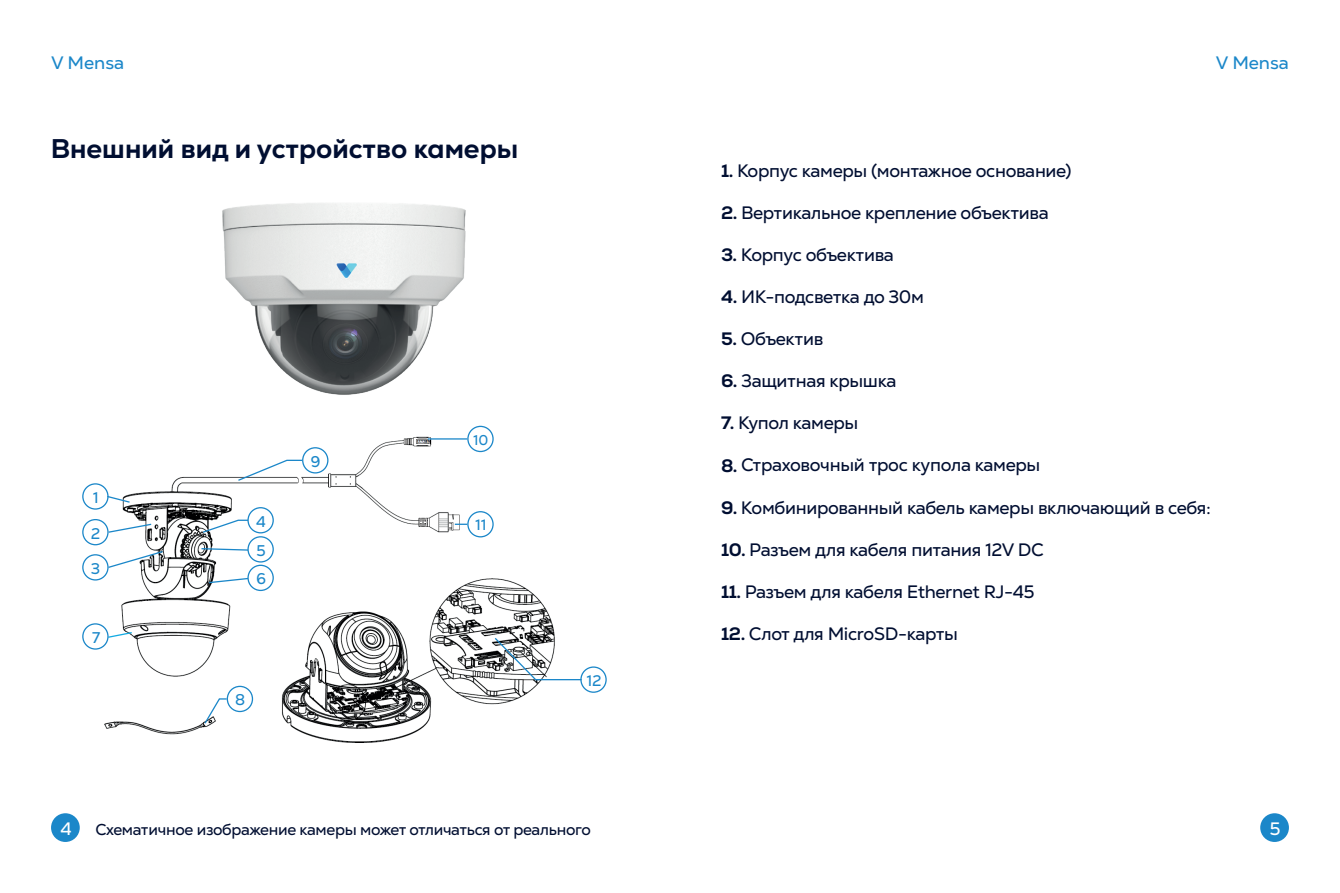
<style>
.page{position:relative;width:1340px;height:893px;background:#fff}
.page>*{position:absolute;margin:0;border:0;box-sizing:border-box;transform-origin:0 0}
.t1{font:800 27px "Nexa";color:#000e31}
.t2{font:18px "Nexa Text";letter-spacing:-.02em;color:#000e31}
.t3{font:18px "Nexa Text";color:#1b87c9}
.t4{font:18px "Nexa Text";color:#fff}
.t5{font:15.75px "Nexa Text";letter-spacing:-.02em;color:#000e31}
.t6{font:15.53px/28.8px "Nexa Text";color:#1b87c9;text-align:justify}
.t7{font:15.3px "Nexa Text";color:#1b87c9}
.t8{font:15.08px "Nexa Text";color:#1b87c9}
.t9{font:14.17px "Nexa Text";color:#1b87c9}
.s1{font-family:"Nexa";font-weight:800}
</style>
<div class="page">
<img style="left:82px;top:425px;width:525px;height:318px">
<svg style="left:108px;top:631px;width:25px;height:8px"></svg>
<div style="left:51px;top:813px;width:29px;height:29px;background:#1b87c9;border-radius:50%"></div>
<div style="left:1260px;top:813px;width:28px;height:29px;background:#1b87c9;border-radius:50%"></div>
<div style="left:580px;top:666px;width:26px;height:27px;border:1px solid #1b87c9;border-radius:50%"></div>
<div style="left:467px;top:426px;width:26px;height:26px;border:1px solid #1b87c9;border-radius:50%"></div>
<div style="left:302px;top:447px;width:26px;height:26px;border:1px solid #1b87c9;border-radius:50%"></div>
<div style="left:247px;top:507px;width:27px;height:26px;border:1px solid #1b87c9;border-radius:50%"></div>
<div style="left:247px;top:536px;width:27px;height:27px;border:1px solid #1b87c9;border-radius:50%"></div>
<div style="left:247px;top:565px;width:27px;height:26px;border:1px solid #1b87c9;border-radius:50%"></div>
<div style="left:227px;top:686px;width:26px;height:26px;border:1px solid #1b87c9;border-radius:50%"></div>
<div style="left:82px;top:483px;width:27px;height:27px;border:1px solid #1b87c9;border-radius:50%"></div>
<div style="left:82px;top:519px;width:27px;height:26px;border:1px solid #1b87c9;border-radius:50%"></div>
<div style="left:82px;top:554px;width:27px;height:27px;border:1px solid #1b87c9;border-radius:50%"></div>
<div style="left:82px;top:623px;width:27px;height:27px;border:1px solid #1b87c9;border-radius:50%"></div>
<div style="left:467px;top:511px;width:26px;height:26px;border:1px solid #1b87c9;border-radius:50%"></div>
<svg style="left:493px;top:636px;width:90px;height:45px"></svg>
<hr style="left:428px;top:438px;width:39px;height:2px;background:#1b87c9">
<svg style="left:455px;top:524px;width:12px;height:1px"></svg>
<svg style="left:237px;top:459px;width:66px;height:23px"></svg>
<svg style="left:208px;top:577px;width:41px;height:7px"></svg>
<svg style="left:200px;top:547px;width:49px;height:4px"></svg>
<svg style="left:201px;top:519px;width:48px;height:15px"></svg>
<svg style="left:106px;top:495px;width:25px;height:9px"></svg>
<svg style="left:107px;top:523px;width:46px;height:11px"></svg>
<svg style="left:107px;top:550px;width:57px;height:19px"></svg>
<svg style="left:203px;top:698px;width:25px;height:27px"></svg>
<img style="left:222px;top:203px;width:244px;height:192px">
<p class="t3" style="left:51px;top:52px;width:75px">V Mensa</p>
<p class="t3" style="left:1215px;top:52px;width:75px">V Mensa</p>
<h1 class="t1" style="left:51px;top:132px;width:469px">Внешний вид и устройство камеры</h1>
<p class="t6" style="left:93px;top:483px;width:8px">1</p>
<p class="t6" style="left:91px;top:519px;width:11px">2</p>
<p class="t6" style="left:91px;top:554px;width:11px">3</p>
<p class="t6" style="left:92px;top:623px;width:10px">7</p>
<p class="t6" style="left:256px;top:507px;width:11px">4<br>5<br>6</p>
<p class="t6" style="left:235px;top:685px;width:12px">8</p>
<p class="t6" style="left:311px;top:447px;width:11px">9</p>
<p class="t9" style="left:473px;top:431px;width:17px">10</p>
<p class="t8" style="left:475px;top:516px;width:13px">11</p>
<p class="t7" style="left:586px;top:671px;width:17px">12</p>
<p class="t2" style="left:721px;top:160px;width:352px"><span class="s1">1.</span> Корпус камеры (монтажное основание)</p>
<p class="t2" style="left:721px;top:202px;width:329px"><span class="s1">2.</span> Вертикальное крепление объектива</p>
<p class="t2" style="left:721px;top:244px;width:174px"><span class="s1">3.</span> Корпус объектива</p>
<p class="t2" style="left:721px;top:286px;width:204px"><span class="s1">4.</span> ИК-подсветка до 30м</p>
<p class="t2" style="left:721px;top:328px;width:104px"><span class="s1">5.</span> Объектив</p>
<p class="t2" style="left:721px;top:370px;width:177px"><span class="s1">6.</span> Защитная крышка</p>
<p class="t2" style="left:721px;top:412px;width:139px"><span class="s1">7.</span> Купол камеры</p>
<p class="t2" style="left:721px;top:454px;width:321px"><span class="s1">8.</span> Страховочный трос купола камеры</p>
<p class="t2" style="left:721px;top:496px;width:491px"><span class="s1">9.</span> Комбинированный кабель камеры включающий в себя:</p>
<p class="t2" style="left:721px;top:538px;width:324px"><span class="s1">10.</span> Разъем для кабеля питания 12V DC</p>
<p class="t2" style="left:721px;top:580px;width:315px"><span class="s1">11.</span> Разъем для кабеля Ethernet RJ-45</p>
<p class="t2" style="left:721px;top:622px;width:238px"><span class="s1">12.</span> Слот для MicroSD-карты</p>
<p class="t4" style="left:60px;top:818px;width:13px">4</p>
<p class="t4" style="left:1269px;top:818px;width:12px">5</p>
<p class="t5" style="left:95px;top:820px;width:497px">Схематичное изображение камеры может отличаться от реального</p>
</div>
